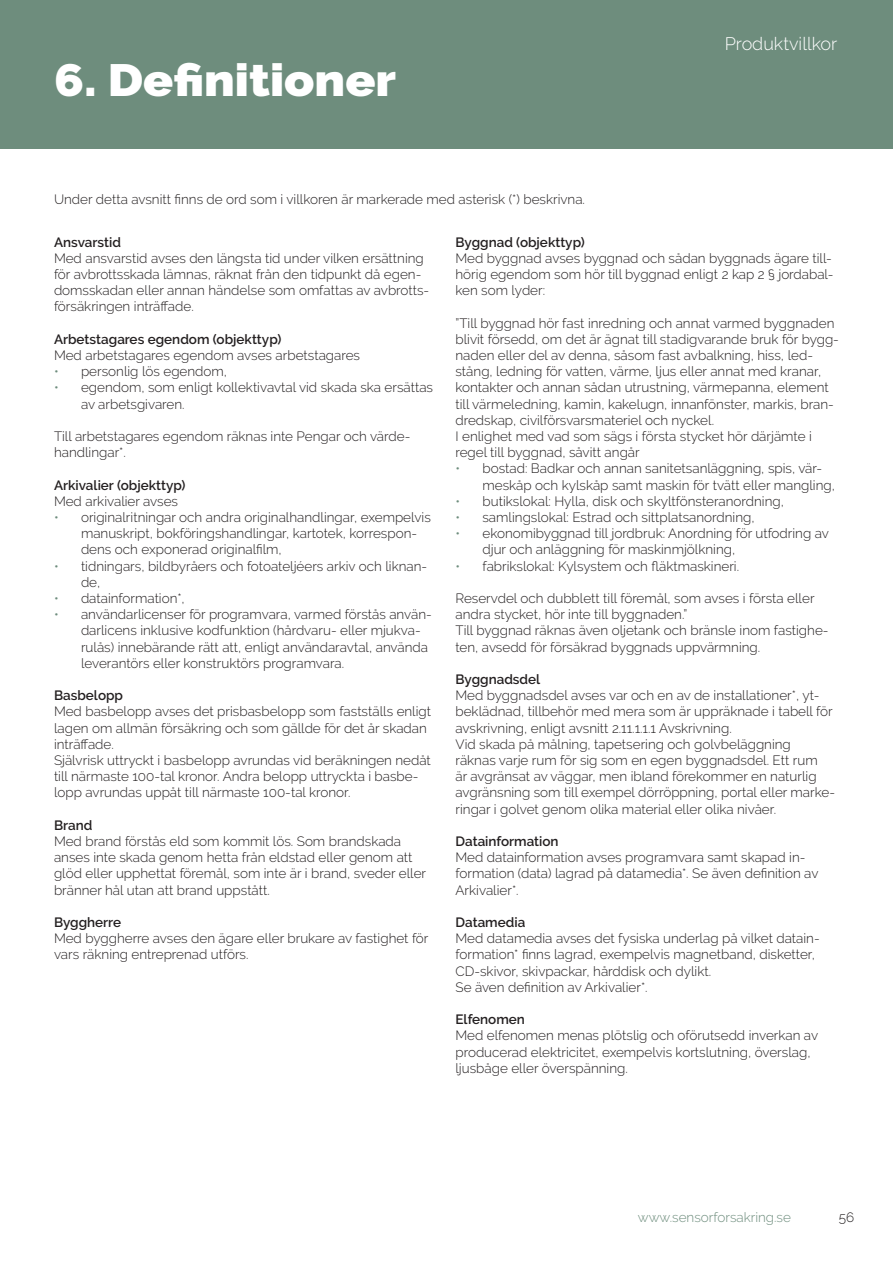
<style>
.page{position:relative;width:893px;height:1263px;background:#fff}
.page>*{position:absolute;margin:0;border:0;box-sizing:border-box;transform-origin:0 0}
.Sensor_Rubrik{font:900 45px "Raleway";color:#fff;scale:1.1 1}
.t1{font:300 18px "Raleway";color:#fff}
.Sensor_brödtext{font:300 13.5px/16.2px "Raleway";color:#231f20}
.Sensor_brödtext-2{font:600 13.5px "Raleway";color:#231f20}
.t2{font:300 13.5px "Raleway";color:#6e8d7d}
.s1{color:#6e8d7d}
</style>
<div class="page">
<div style="left:0;top:0;width:893px;height:149px;background:#6e8d7d"></div>
<p class="Sensor_Rubrik" style="left:54px;top:54px;width:312px">6. Definitioner</p>
<p class="t1" style="left:725px;top:33px;width:114px">Produktvillkor</p>
<p class="Sensor_brödtext" style="left:54px;top:191px;width:532px">Under detta avsnitt finns de ord som i villkoren är markerade med asterisk (*) beskrivna.</p>
<p class="Sensor_brödtext-2" style="left:54px;top:234px;width:69px">Ansvarstid</p>
<p class="Sensor_brödtext" style="left:54px;top:250px;width:377px">Med ansvarstid avses den längsta tid under vilken ersättning för avbrottsskada lämnas, räknat från den tidpunkt då egen&shy;domsskadan eller annan händelse som omfattas av avbrotts&shy;försäkringen inträffade.</p>
<p class="Sensor_brödtext-2" style="left:54px;top:331px;width:229px">Arbetstagares egendom (objekttyp)</p>
<p class="Sensor_brödtext" style="left:54px;top:347px;width:308px">Med arbetstagares egendom avses arbetstagares</p>
<p class="Sensor_brödtext" style="left:54px;top:363px;width:175px"><span class="s1">•</span> personlig lös egendom,</p>
<p class="Sensor_brödtext" style="left:81px;top:379px;width:354px;text-indent:-27px"><span class="s1">•</span> egendom, som enligt kollektivavtal vid skada ska ersättas av arbetsgivaren.</p>
<p class="Sensor_brödtext" style="left:54px;top:428px;width:358px">Till arbetstagares egendom räknas inte Pengar och värde&shy;handlingar*.</p>
<p class="Sensor_brödtext-2" style="left:54px;top:477px;width:133px">Arkivalier (objekttyp)</p>
<p class="Sensor_brödtext" style="left:54px;top:493px;width:126px">Med arkivalier avses</p>
<p class="Sensor_brödtext" style="left:81px;top:509px;width:351px;text-indent:-27px"><span class="s1">•</span> originalritningar och andra originalhandlingar, exempelvis manuskript, bokföringshandlingar, kartotek, korrespon&shy;dens och exponerad originalfilm,</p>
<p class="Sensor_brödtext" style="left:81px;top:558px;width:348px;text-indent:-27px"><span class="s1">•</span> tidningars, bildbyråers och fotoateljéers arkiv och liknan&shy;de,</p>
<p class="Sensor_brödtext" style="left:54px;top:590px;width:132px"><span class="s1">•</span> datainformation*,</p>
<p class="Sensor_brödtext" style="left:81px;top:606px;width:352px;text-indent:-27px"><span class="s1">•</span> användarlicenser för programvara, varmed förstås använ&shy;darlicens inklusive kodfunktion (hårdvaru- eller mjukva&shy;rulås) innebärande rätt att, enligt användaravtal, använda leverantörs eller konstruktörs programvara.</p>
<p class="Sensor_brödtext-2" style="left:54px;top:688px;width:71px">Basbelopp</p>
<p class="Sensor_brödtext" style="left:54px;top:703px;width:379px">Med basbelopp avses det prisbasbelopp som fastställs enligt lagen om allmän försäkring och som gällde för det år skadan inträffade.</p>
<p class="Sensor_brödtext" style="left:54px;top:752px;width:378px">Självrisk uttryckt i basbelopp avrundas vid beräkningen nedåt till närmaste 100-tal kronor. Andra belopp uttryckta i basbe&shy;lopp avrundas uppåt till närmaste 100-tal kronor.</p>
<p class="Sensor_brödtext-2" style="left:54px;top:817px;width:40px">Brand</p>
<p class="Sensor_brödtext" style="left:54px;top:833px;width:374px">Med brand förstås eld som kommit lös. Som brandskada anses inte skada genom hetta från eldstad eller genom att glöd eller upphettat föremål, som inte är i brand, sveder eller bränner hål utan att brand uppstått.</p>
<p class="Sensor_brödtext-2" style="left:54px;top:914px;width:69px">Byggherre</p>
<p class="Sensor_brödtext" style="left:54px;top:930px;width:376px">Med byggherre avses den ägare eller brukare av fastighet för vars räkning entreprenad utförs.</p>
<p class="Sensor_brödtext-2" style="left:455px;top:234px;width:131px">Byggnad (objekttyp)</p>
<p class="Sensor_brödtext" style="left:455px;top:250px;width:380px;text-align:justify">Med byggnad avses byggnad och sådan byggnads ägare till&shy;hörig egendom som hör till byggnad enligt 2 kap 2 § jordabal&shy;ken som lyder:</p>
<p class="Sensor_brödtext" style="left:455px;top:315px;width:385px">”Till byggnad hör fast inredning och annat varmed byggnaden blivit försedd, om det är ägnat till stadigvarande bruk för bygg&shy;naden eller del av denna, såsom fast avbalkning, hiss, led&shy;stång, ledning för vatten, värme, ljus eller annat med kranar, kontakter och annan sådan utrustning, värmepanna, element till värmeledning, kamin, kakelugn, innanfönster, markis, bran&shy;dredskap, civilförsvarsmateriel och nyckel.</p>
<p class="Sensor_brödtext" style="left:455px;top:428px;width:358px">I enlighet med vad som sägs i första stycket hör därjämte i regel till byggnad, såvitt angår</p>
<p class="Sensor_brödtext" style="left:482px;top:460px;width:354px;text-indent:-27px"><span class="s1">•</span> bostad: Badkar och annan sanitetsanläggning, spis, vär&shy;meskåp och kylskåp samt maskin för tvätt eller mangling,</p>
<p class="Sensor_brödtext" style="left:455px;top:493px;width:330px"><span class="s1">•</span> butikslokal: Hylla, disk och skyltfönsteranordning,</p>
<p class="Sensor_brödtext" style="left:455px;top:509px;width:301px"><span class="s1">•</span> samlingslokal: Estrad och sittplatsanordning,</p>
<p class="Sensor_brödtext" style="left:482px;top:525px;width:348px;text-indent:-27px"><span class="s1">•</span> ekonomibyggnad till jordbruk: Anordning för utfodring av djur och anläggning för maskinmjölkning,</p>
<p class="Sensor_brödtext" style="left:455px;top:558px;width:285px"><span class="s1">•</span> fabrikslokal: Kylsystem och fläktmaskineri.</p>
<p class="Sensor_brödtext" style="left:455px;top:590px;width:361px">Reservdel och dubblett till föremål, som avses i första eller andra stycket, hör inte till byggnaden.”</p>
<p class="Sensor_brödtext" style="left:455px;top:622px;width:375px">Till byggnad räknas även oljetank och bränsle inom fastighe&shy;ten, avsedd för försäkrad byggnads uppvärmning.</p>
<p class="Sensor_brödtext-2" style="left:455px;top:671px;width:86px">Byggnadsdel</p>
<p class="Sensor_brödtext" style="left:455px;top:687px;width:379px">Med byggnadsdel avses var och en av de installationer*, yt&shy;beklädnad, tillbehör med mera som är uppräknade i tabell för avskrivning, enligt avsnitt 2.11.1.1.1 Avskrivning.</p>
<p class="Sensor_brödtext" style="left:455px;top:736px;width:381px">Vid skada på målning, tapetsering och golvbeläggning<br>räknas varje rum för sig som en egen byggnadsdel. Ett rum<br>är avgränsat av väggar, men ibland förekommer en naturlig avgränsning som till exempel dörröppning, portal eller marke&shy;ringar i golvet genom olika material eller olika nivåer.</p>
<p class="Sensor_brödtext-2" style="left:455px;top:833px;width:105px">Datainformation</p>
<p class="Sensor_brödtext" style="left:455px;top:849px;width:364px">Med datainformation avses programvara samt skapad in&shy;formation (data) lagrad på datamedia*. Se även definition av<br>Arkivalier*.</p>
<p class="Sensor_brödtext-2" style="left:455px;top:914px;width:71px">Datamedia</p>
<p class="Sensor_brödtext" style="left:455px;top:930px;width:366px">Med datamedia avses det fysiska underlag på vilket datain&shy;formation* finns lagrad, exempelvis magnetband, disketter,<br>CD-skivor, skivpackar, hårddisk och dylikt.</p>
<p class="Sensor_brödtext" style="left:455px;top:979px;width:194px">Se även definition av Arkivalier*.</p>
<p class="Sensor_brödtext-2" style="left:455px;top:1012px;width:71px">Elfenomen</p>
<p class="Sensor_brödtext" style="left:455px;top:1027px;width:364px">Med elfenomen menas plötslig och oförutsedd inverkan av producerad elektricitet, exempelvis kortslutning, överslag, ljusbåge eller överspänning.</p>
<p class="t2" style="left:638px;top:1209px;width:155px">www.sensorforsakring.se</p>
<p class="Sensor_brödtext" style="left:839px;top:1209px;width:17px">56</p>
</div>
